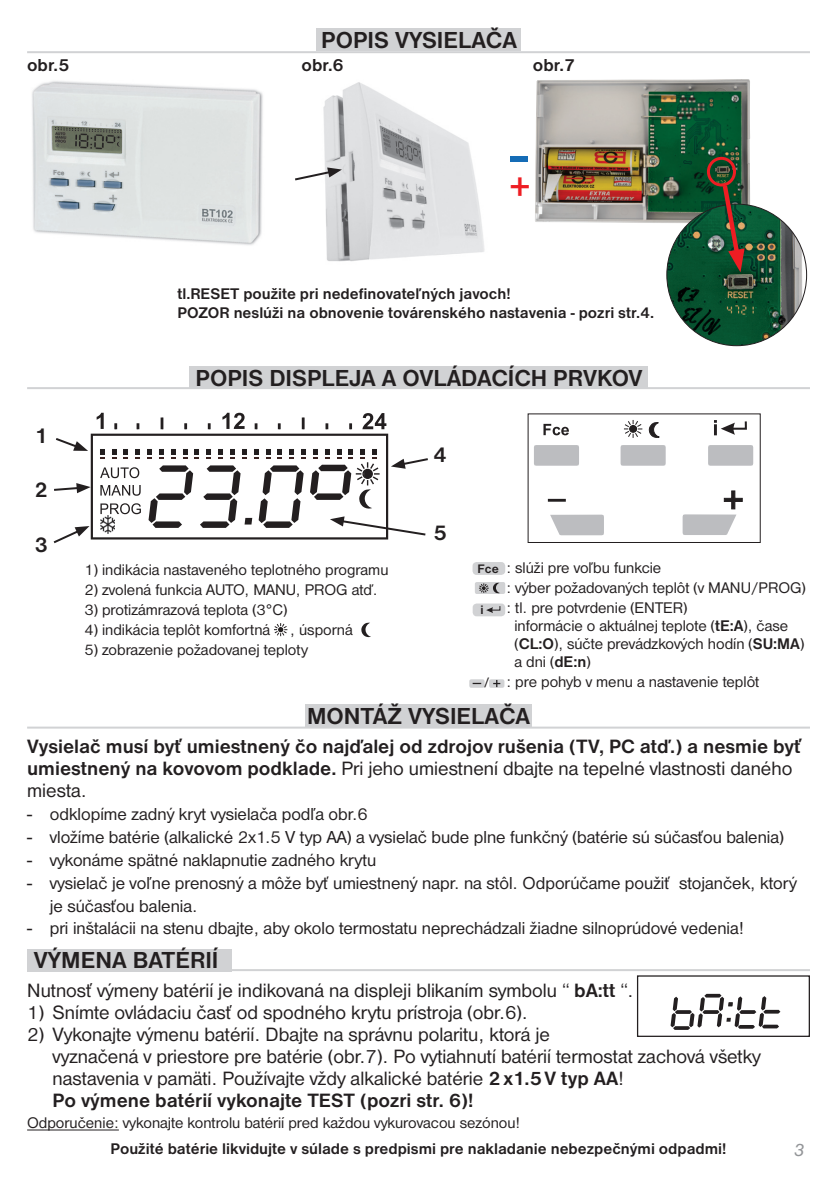
<style>
.page{position:relative;width:840px;height:1191px;background:#fff}
.page>*{position:absolute;margin:0;border:0;box-sizing:border-box;transform-origin:0 0}
.t1{font:62px "Nimbus Sans DOT";color:#156cb6}
.t2{font:700 24px "Nimbus Sans DOT";color:#231f20}
.t3{font:700 22px "Nimbus Sans DOT";color:#231f20}
.t4{font:20px/22px "Nimbus Sans DOT";color:#231f20}
.t5{font:700 20px/22px "Nimbus Sans DOT";color:#231f20}
.t6{font:18px/22.8px "Nimbus Sans DOT";color:#231f20}
.t7{font:700 18px "Nimbus Sans DOT";color:#231f20}
.t8{font:italic 18px "Nimbus Sans DOT";color:#939598}
.t9{font:16px/20px "Nimbus Sans DOT";color:#231f20}
.t10{font:700 16px/19.2px "Nimbus Sans DOT";color:#231f20}
.t11{font:700 12.8px "Nimbus Sans DOT";color:#231f20}
.s1{font-weight:700}
.s2{font-weight:400}
</style>
<div class="page">
<div style="left:637px;top:975px;width:172px;height:62px;border:1px solid #231f20"></div>
<svg style="left:670px;top:994px;width:110px;height:36px"></svg>
<img style="left:323px;top:82px;width:162px;height:180px">
<img style="left:32px;top:81px;width:231px;height:164px">
<div style="left:620px;top:445px;width:45px;height:21px;background:#bcbdc0;border:4px solid #bcbdc0"></div>
<div style="left:534px;top:445px;width:45px;height:21px;background:#bcbdc0;border:4px solid #bcbdc0"></div>
<div style="left:708px;top:445px;width:45px;height:21px;background:#bcbdc0;border:4px solid #bcbdc0"></div>
<svg style="left:543px;top:424px;width:26px;height:11px"></svg>
<svg style="left:714px;top:420px;width:33px;height:15px"></svg>
<svg style="left:624px;top:420px;width:18px;height:18px"></svg>
<svg style="left:649px;top:422px;width:11px;height:16px"></svg>
<hr style="left:548px;top:499px;width:17px;height:3px;background:#231f20">
<svg style="left:550px;top:514px;width:54px;height:22px"></svg>
<svg style="left:682px;top:490px;width:61px;height:45px"></svg>
<div style="left:527px;top:413px;width:233px;height:130px;border:1px solid #231f20"></div>
<img style="left:535px;top:80px;width:215px;height:144px">
<img style="left:666px;top:204px;width:140px;height:142px;border-radius:50%">
<svg style="left:719px;top:181px;width:25px;height:91px;background:#444932"></svg>
<div style="left:706px;top:157px;width:30px;height:29px;border:3px solid #ee1d23;border-radius:50%"></div>
<div style="left:27px;top:949px;width:204px;height:22px;background:#d1d2d4"></div>
<hr style="left:27px;top:1129px;width:92px;height:1px;background:#231f20">
<div style="left:316px;top:29px;width:204px;height:22px;background:#d1d2d4"></div>
<hr style="left:27px;top:727px;width:782px;height:2px;background:#d1d2d4">
<div style="left:305px;top:705px;width:227px;height:22px;background:#d1d2d4"></div>
<hr style="left:27px;top:51px;width:782px;height:2px;background:#d1d2d4">
<div style="left:189px;top:366px;width:458px;height:23px;background:#d1d2d4"></div>
<hr style="left:27px;top:387px;width:782px;height:2px;background:#d1d2d4">
<hr style="left:27px;top:969px;width:782px;height:2px;background:#d1d2d4">
<div style="left:472px;top:562px;width:33px;height:13px;background:#d1d2d4;border-radius:4px"></div>
<div style="left:472px;top:603px;width:33px;height:13px;background:#d1d2d4;border-radius:4px"></div>
<svg style="left:486px;top:606px;width:14px;height:7px"></svg>
<svg style="left:469px;top:679px;width:15px;height:9px"></svg>
<div style="left:489px;top:679px;width:15px;height:9px;background:#d1d2d4;border-radius:2px"></div>
<svg style="left:493px;top:680px;width:7px;height:7px"></svg>
<div style="left:475px;top:582px;width:30px;height:12px;background:#d1d2d4;border-radius:2px"></div>
<svg style="left:479px;top:583px;width:21px;height:10px"></svg>
<svg style="left:361px;top:623px;width:10px;height:14px"></svg>
<svg style="left:274px;top:623px;width:13px;height:13px"></svg>
<svg style="left:53px;top:413px;width:375px;height:131px"></svg>
<svg style="left:295px;top:167px;width:47px;height:15px"></svg>
<h2 class="t2" style="left:321px;top:31px;width:197px">POPIS VYSIELAČA</h2>
<p class="t7" style="left:27px;top:59px;width:44px">obr.5</p>
<p class="t7" style="left:301px;top:59px;width:44px">obr.6</p>
<p class="t7" style="left:533px;top:59px;width:44px">obr.7</p>
<h1 class="t1" style="left:508px;top:132px;width:24px">-<sub>+</sub></h1>
<p class="t10" style="left:177px;top:285px;width:478px">tl.RESET použite pri nedefinovateľných javoch!<br>POZOR neslúži na obnovenie továrenského nastavenia - pozri str.4.</p>
<h3 class="t3" style="left:34px;top:428px;width:15px">1</h3>
<h3 class="t3" style="left:34px;top:482px;width:15px">2</h3>
<h3 class="t3" style="left:34px;top:537px;width:15px">3</h3>
<h2 class="t2" style="left:195px;top:369px;width:448px">POPIS DISPLEJA A OVLÁDACÍCH PRVKOV</h2>
<h3 class="t3" style="left:433px;top:447px;width:15px">4</h3>
<p class="t9" style="left:85px;top:561px;width:305px">1) indikácia nastaveného teplotného programu</p>
<p class="t9" style="left:85px;top:581px;width:294px">2) zvolená funkcia AUTO, MANU, PROG atď.</p>
<p class="t9" style="left:85px;top:601px;width:204px">3) protizámrazová teplota (3°C)</p>
<p class="t9" style="left:85px;top:621px;width:270px">4) indikácia teplôt komfortná , úsporná</p>
<p class="t9" style="left:85px;top:641px;width:225px">5) zobrazenie požadovanej teploty</p>
<h3 class="t3" style="left:433px;top:525px;width:15px">5</h3>
<p class="t11" style="left:477px;top:564px;width:23px">Fce</p>
<p class="t11" style="left:480px;top:605px;width:5px">i</p>
<p class="t11" style="left:484px;top:677px;width:7px">/</p>
<p class="t9" style="left:506px;top:559px;width:301px">: slúži pre voľbu funkcie<br>: výber požadovaných teplôt (v MANU/PROG) : tl. pre potvrdenie (ENTER)</p>
<p class="t9" style="left:514px;top:618px;width:291px;line-height:18px">informácie o aktuálnej teplote (<span class="s1">tE:A</span>), čase (<span class="s1">CL:O</span>), súčte prevádzkových hodín (<span class="s1">SU:MA</span>) a dni (<span class="s1">dE:n</span>)</p>
<p class="t9" style="left:506px;top:673px;width:254px">: pre pohyb v menu a nastavenie teplôt</p>
<h2 class="t2" style="left:307px;top:707px;width:224px">MONTÁŽ VYSIELAČA</h2>
<p class="t5" style="left:27px;top:737px;width:776px">Vysielač musí byť umiestnený čo najďalej od zdrojov rušenia (TV, PC atď.) a nesmie byť umiestnený na kovovom podklade. <span class="s2">Pri jeho umiestnení dbajte na tepelné vlastnosti daného miesta.</span></p>
<p class="t6" style="left:27px;top:804px;width:342px">- odklopíme zadný kryt vysielača podľa obr.6</p>
<p class="t6" style="left:27px;top:827px;width:758px">- vložíme batérie (alkalické 2x1.5 V typ AA) a vysielač bude plne funkčný (batérie sú súčasťou balenia)</p>
<p class="t6" style="left:27px;top:850px;width:350px">- vykonáme spätné naklapnutie zadného krytu</p>
<p class="t6" style="left:50px;top:873px;width:748px;text-indent:-23px">- vysielač je voľne prenosný a môže byť umiestnený napr. na stôl. Odporúčame použiť stojanček, ktorý je súčasťou balenia.</p>
<p class="t6" style="left:27px;top:918px;width:718px">- pri inštalácii na stenu dbajte, aby okolo termostatu neprechádzali žiadne silnoprúdové vedenia!</p>
<h2 class="t2" style="left:34px;top:951px;width:186px">VÝMENA BATÉRIÍ</h2>
<p class="t4" style="left:27px;top:981px;width:608px">Nutnosť výmeny batérií je indikovaná na displeji blikaním symbolu “ <span class="s1">bA:tt</span> “.</p>
<p class="t4" style="left:27px;top:1003px;width:502px">1) Snímte ovládaciu časť od spodného krytu prístroja (obr.6).</p>
<p class="t4" style="left:53px;top:1025px;width:709px;text-indent:-26px">2) Vykonajte výmenu batérií. Dbajte na správnu polaritu, ktorá je<br>vyznačená v priestore pre batérie (obr.7). Po vytiahnutí batérií termostat zachová všetky nastavenia v pamäti. Používajte vždy alkalické batérie <span class="s1">2 x1.5 V typ AA</span>!<br><span class="s1">Po výmene batérií vykonajte TEST (pozri str. 6)!</span></p>
<p class="t9" style="left:27px;top:1114px;width:494px">Odporučenie: vykonajte kontrolu batérií pred každou vykurovacou sezónou!</p>
<p class="t10" style="left:111px;top:1140px;width:617px">Použité batérie likvidujte v súlade s predpismi pre nakladanie nebezpečnými odpadmi!</p>
<p class="t8" style="left:793px;top:1144px;width:12px">3</p>
</div>
